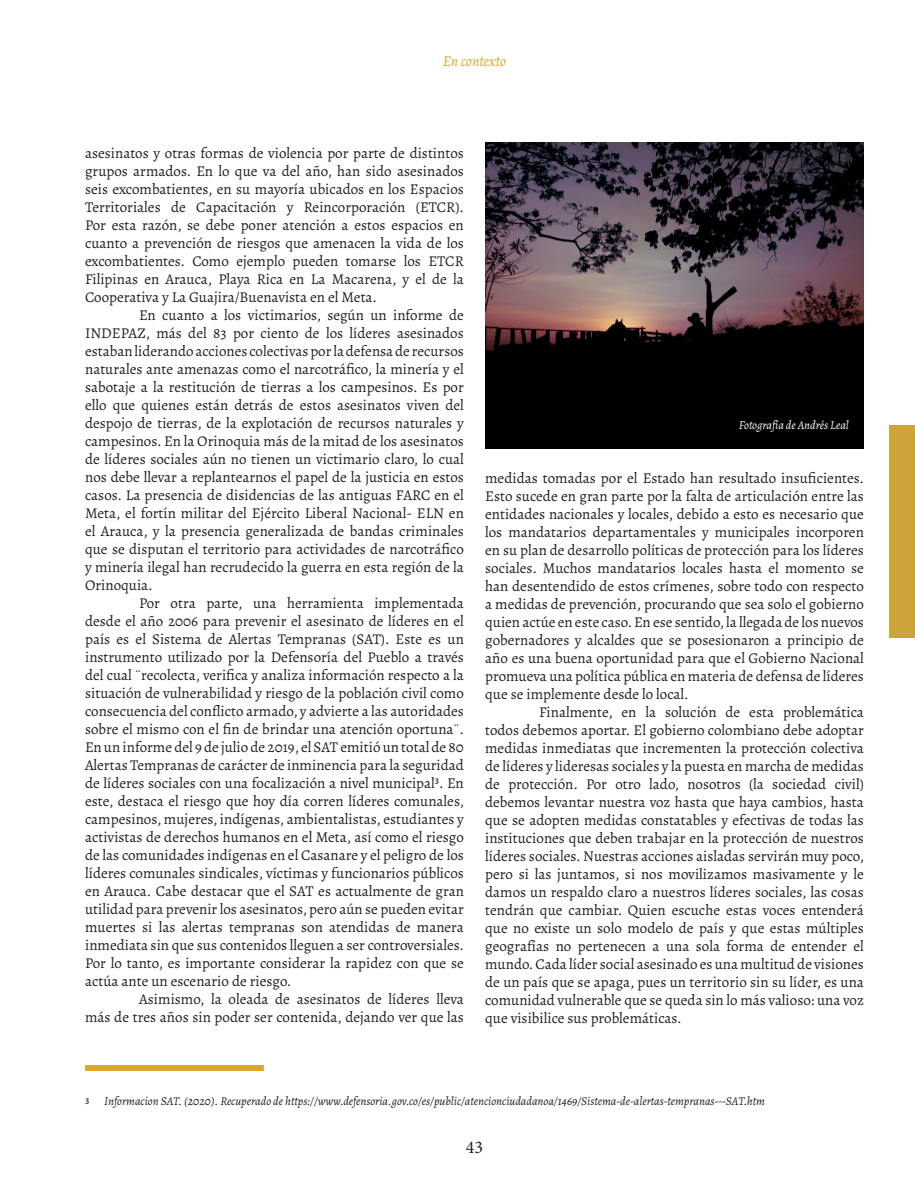
<style>
.page{position:relative;width:915px;height:1191px;background:#fff}
.page>*{position:absolute;margin:0;border:0;box-sizing:border-box;transform-origin:0 0}
.t1{font:18px "Minion Pro";color:#231f20}
.t2{font:15px/18px "Alegreya";color:#231f20;text-align:justify}
.t3{font:italic 15px "Alegreya";letter-spacing:-.005em;color:#dda529}
.t4{font:italic 12px "Alegreya";color:#231f20}
.t5{font:italic 12px "Alegreya";color:#fff}
</style>
<div class="page">
<div style="left:889px;top:425px;width:25px;height:213px;background:#cca439"></div>
<div style="left:85px;top:1065px;width:179px;height:6px;background:#dda529"></div>
<img style="left:485px;top:142px;width:378px;height:306px">
<p class="t3" style="left:443px;top:51px;width:65px">En contexto</p>
<p class="t2" style="left:85px;top:144px;width:380px">asesinatos y otras formas de violencia por parte de distintos grupos armados. En lo que va del año, han sido asesinados seis excombatientes, en su mayoría ubicados en los Espacios Territoriales de Capacitación y Reincorporación (ETCR).<br>Por esta razón, se debe poner atención a estos espacios en cuanto a prevención de riesgos que amenacen la vida de los excombatientes. Como ejemplo pueden tomarse los ETCR Filipinas en Arauca, Playa Rica en La Macarena, y el de la Cooperativa y La Guajira/Buenavista en el Meta.</p>
<p class="t2" style="left:85px;top:306px;width:380px;text-indent:54px">En cuanto a los victimarios, según un informe de INDEPAZ, más del 83 por ciento de los líderes asesinados estaban liderando acciones colectivas por la defensa de recursos naturales ante amenazas como el narcotráfico, la minería y el sabotaje a la restitución de tierras a los campesinos. Es por ello que quienes están detrás de estos asesinatos viven del despojo de tierras, de la explotación de recursos naturales y campesinos. En la Orinoquia más de la mitad de los asesinatos de líderes sociales aún no tienen un victimario claro, lo cual nos debe llevar a replantearnos el papel de la justicia en estos casos. La presencia de disidencias de las antiguas FARC en el Meta, el fortín militar del Ejército Liberal Nacional- ELN en el Arauca, y la presencia generalizada de bandas criminales que se disputan el territorio para actividades de narcotráfico y minería ilegal han recrudecido la guerra en esta región de la Orinoquia.</p>
<p class="t2" style="left:85px;top:594px;width:380px;text-indent:54px">Por otra parte, una herramienta implementada desde el año 2006 para prevenir el asesinato de líderes en el país es el Sistema de Alertas Tempranas (SAT). Este es un instrumento utilizado por la Defensoría del Pueblo a través del cual ¨recolecta, verifica y analiza información respecto a la situación de vulnerabilidad y riesgo de la población civil como consecuencia del conflicto armado, y advierte a las autoridades sobre el mismo con el fin de brindar una atención oportuna¨.<br>En un informe del 9 de julio de 2019, el SAT emitió un total de 80<br>Alertas Tempranas de carácter de inminencia para la seguridad de líderes sociales con una focalización a nivel municipal3. En este, destaca el riesgo que hoy día corren líderes comunales, campesinos, mujeres, indígenas, ambientalistas, estudiantes y activistas de derechos humanos en el Meta, así como el riesgo de las comunidades indígenas en el Casanare y el peligro de los líderes comunales sindicales, víctimas y funcionarios públicos en Arauca. Cabe destacar que el SAT es actualmente de gran utilidad para prevenir los asesinatos, pero aún se pueden evitar muertes si las alertas tempranas son atendidas de manera inmediata sin que sus contenidos lleguen a ser controversiales.<br>Por lo tanto, es importante considerar la rapidez con que se actúa ante un escenario de riesgo.</p>
<p class="t2" style="left:85px;top:990px;width:380px;text-align:right">Asimismo, la oleada de asesinatos de líderes lleva<br>más de tres años sin poder ser contenida, dejando ver que las</p>
<p class="t5" style="left:738px;top:417px;width:112px">Fotografía de Andrés Leal</p>
<p class="t2" style="left:485px;top:469px;width:380px">medidas tomadas por el Estado han resultado insuficientes.<br>Esto sucede en gran parte por la falta de articulación entre las entidades nacionales y locales, debido a esto es necesario que los mandatarios departamentales y municipales incorporen en su plan de desarrollo políticas de protección para los líderes sociales. Muchos mandatarios locales hasta el momento se han desentendido de estos crímenes, sobre todo con respecto a medidas de prevención, procurando que sea solo el gobierno quien actúe en este caso. En ese sentido, la llegada de los nuevos gobernadores y alcaldes que se posesionaron a principio de año es una buena oportunidad para que el Gobierno Nacional promueva una política pública en materia de defensa de líderes que se implemente desde lo local.</p>
<p class="t2" style="left:485px;top:703px;width:380px;text-indent:54px">Finalmente, en la solución de esta problemática todos debemos aportar. El gobierno colombiano debe adoptar medidas inmediatas que incrementen la protección colectiva de líderes y lideresas sociales y la puesta en marcha de medidas de protección. Por otro lado, nosotros (la sociedad civil) debemos levantar nuestra voz hasta que haya cambios, hasta que se adopten medidas constatables y efectivas de todas las instituciones que deben trabajar en la protección de nuestros líderes sociales. Nuestras acciones aisladas servirán muy poco, pero si las juntamos, si nos movilizamos masivamente y le damos un respaldo claro a nuestros líderes sociales, las cosas tendrán que cambiar. Quien escuche estas voces entenderá que no existe un solo modelo de país y que estas múltiples geografías no pertenecen a una sola forma de entender el mundo. Cada líder social asesinado es una multitud de visiones de un país que se apaga, pues un territorio sin su líder, es una comunidad vulnerable que se queda sin lo más valioso: una voz que visibilice sus problemáticas.</p>
<p class="t2" style="left:85px;top:1094px;width:6px">3</p>
<p class="t4" style="left:104px;top:1093px;width:662px">Informacion SAT. (2020). Recuperado de https://www.defensoria.gov.co/es/public/atencionciudadanoa/1469/Sistema-de-alertas-tempranas---SAT.htm</p>
<p class="t1" style="left:465px;top:1135px;width:19px">43</p>
</div>
